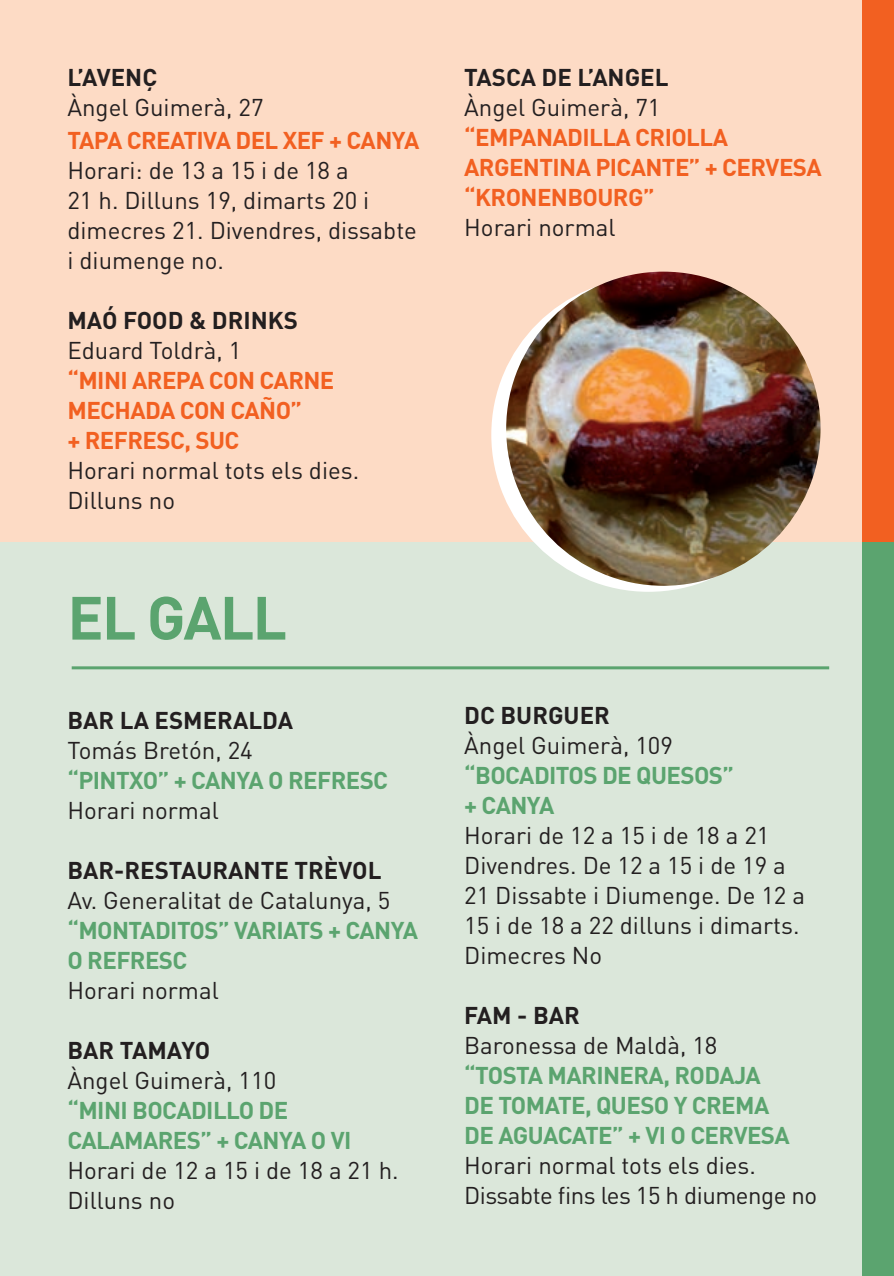
<style>
.page{position:relative;width:894px;height:1276px;background:#fff}
.page>*{position:absolute;margin:0;border:0;box-sizing:border-box;transform-origin:0 0}
.t1{font:700 60px "DIN";letter-spacing:-.03em;color:#5ba46f}
.salt_-_Copia{font:24px/30px "DIN";color:#231f20}
.tapa_-_Copia{font:700 24px/30px "DIN";letter-spacing:-.025em;color:#5ba46f}
.tapa_-_Copia-2{font:700 24px/30px "DIN";letter-spacing:-.025em;color:#f26021}
.bar_-_Copia{font:700 24px "DIN";color:#231f20}
.bar_-_Copia-2{font:24px/30px "DIN";color:#231f20}
.salt_-_Copia-2{font:24px/30px "DIN";letter-spacing:-.02em;color:#231f20}
</style>
<div class="page">
<div style="left:0;top:0;width:893px;height:542px;background:#fddbc5"></div>
<div style="left:0;top:542px;width:893px;height:734px;background:#dbe7da"></div>
<div style="left:861px;top:0;width:32px;height:542px;background:#f26021"></div>
<div style="left:861px;top:542px;width:32px;height:734px;background:#5ba46f"></div>
<hr style="left:72px;top:666px;width:756px;height:3px;background:#5ba46f">
<div style="left:491px;top:278px;width:314px;height:314px;background:#fff;border-radius:50%"></div>
<img style="left:506px;top:272px;width:314px;height:314px;border-radius:157px">
<p class="bar_-_Copia" style="left:67px;top:61px;width:91px">L’AVENÇ</p>
<p class="salt_-_Copia" style="left:67px;top:92px;width:198px">Àngel Guimerà, 27</p>
<p class="tapa_-_Copia-2" style="left:67px;top:124px;width:353px">TAPA CREATIVA DEL XEF + CANYA</p>
<p class="bar_-_Copia-2" style="left:67px;top:155px;width:351px">Horari: de 13 a 15 i de 18 a<br>21 h. Dilluns 19, dimarts 20 i dimecres 21. Divendres, dissabte i diumenge no.</p>
<p class="bar_-_Copia" style="left:67px;top:304px;width:232px">MAÓ FOOD &amp; DRINKS</p>
<p class="salt_-_Copia" style="left:67px;top:335px;width:175px">Eduard Toldrà, 1</p>
<p class="tapa_-_Copia-2" style="left:67px;top:364px;width:268px">“MINI AREPA CON CARNE<br>MECHADA CON CAÑO”<br>+ REFRESC, SUC</p>
<p class="salt_-_Copia" style="left:67px;top:455px;width:293px">Horari normal tots els dies.<br>Dilluns no</p>
<p class="t1" style="left:67px;top:579px;width:221px">EL GALL</p>
<p class="bar_-_Copia" style="left:67px;top:704px;width:227px">BAR LA ESMERALDA</p>
<p class="salt_-_Copia" style="left:67px;top:735px;width:187px">Tomás Bretón, 24</p>
<p class="tapa_-_Copia" style="left:67px;top:764px;width:322px">“PINTXO” + CANYA O REFRESC</p>
<p class="salt_-_Copia" style="left:67px;top:795px;width:153px">Horari normal</p>
<p class="bar_-_Copia" style="left:67px;top:854px;width:315px">BAR-RESTAURANTE TRÈVOL</p>
<p class="salt_-_Copia" style="left:67px;top:885px;width:324px">Av. Generalitat de Catalunya, 5</p>
<p class="tapa_-_Copia" style="left:67px;top:914px;width:352px">“MONTADITOS” VARIATS + CANYA<br>O REFRESC</p>
<p class="salt_-_Copia" style="left:67px;top:975px;width:153px">Horari normal</p>
<p class="bar_-_Copia" style="left:67px;top:1034px;width:144px">BAR TAMAYO</p>
<p class="salt_-_Copia" style="left:67px;top:1065px;width:210px">Àngel Guimerà, 110</p>
<p class="tapa_-_Copia" style="left:67px;top:1094px;width:285px">“MINI BOCADILLO DE<br>CALAMARES” + CANYA O VI</p>
<p class="salt_-_Copia" style="left:67px;top:1155px;width:332px">Horari de 12 a 15 i de 18 a 21 h.<br>Dilluns no</p>
<p class="bar_-_Copia" style="left:464px;top:61px;width:206px">TASCA DE L’ANGEL</p>
<p class="salt_-_Copia" style="left:464px;top:92px;width:198px">Àngel Guimerà, 71</p>
<p class="tapa_-_Copia-2" style="left:464px;top:121px;width:359px">“EMPANADILLA CRIOLLA<br>ARGENTINA PICANTE” + CERVESA “KRONENBOURG”</p>
<p class="salt_-_Copia" style="left:464px;top:212px;width:153px">Horari normal</p>
<p class="bar_-_Copia" style="left:464px;top:699px;width:147px">DC BURGUER</p>
<p class="salt_-_Copia" style="left:464px;top:729px;width:210px">Àngel Guimerà, 109</p>
<p class="tapa_-_Copia" style="left:464px;top:759px;width:271px">“BOCADITOS DE QUESOS” + CANYA</p>
<p class="salt_-_Copia" style="left:464px;top:819px;width:342px">Horari de 12 a 15 i de 18 a 21<br>Divendres. De 12 a 15 i de 19 a<br>21 Dissabte i Diumenge. De 12 a<br>15 i de 18 a 22 dilluns i dimarts.<br>Dimecres No</p>
<p class="bar_-_Copia" style="left:464px;top:999px;width:117px">FAM - BAR</p>
<p class="salt_-_Copia" style="left:464px;top:1029px;width:255px">Baronessa de Maldà, 18</p>
<p class="tapa_-_Copia" style="left:464px;top:1059px;width:327px">“TOSTA MARINERA, RODAJA<br>DE TOMATE, QUESO Y CREMA<br>DE AGUACATE” + VI O CERVESA</p>
<p class="salt_-_Copia-2" style="left:464px;top:1149px;width:354px">Horari normal tots els dies.<br>Dissabte fins les 15 h diumenge no</p>
</div>
